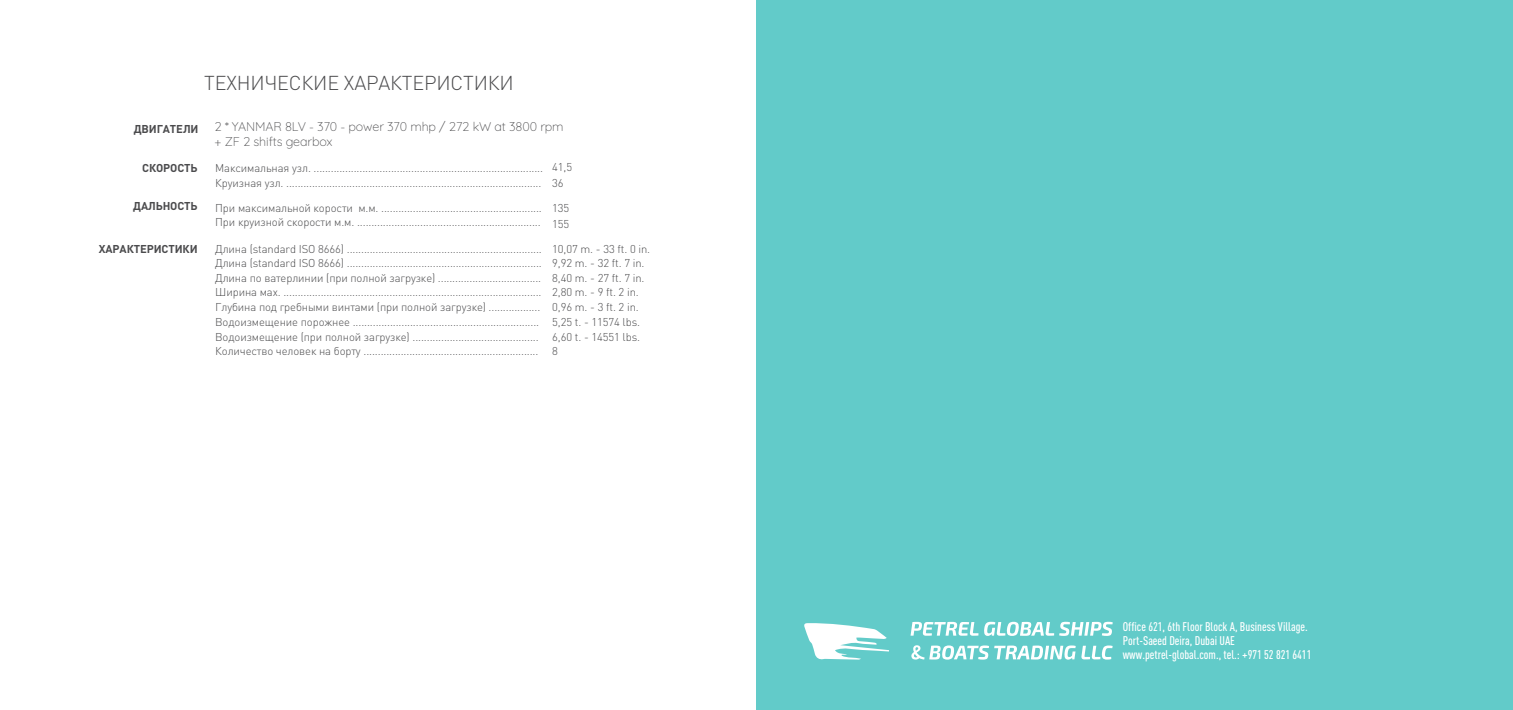
<style>
.page{position:relative;width:1513px;height:710px;background:#fff}
.page>*{position:absolute;margin:0;border:0;box-sizing:border-box;transform-origin:0 0}
.t1{font:300 19.86px "DIN Pro";letter-spacing:-.01em;color:#4b4b4d}
.t2{font:300 12.6px/15.1px "Quicksand";letter-spacing:-.01em;color:#4b4b4d}
.t3{font:500 condensed 12.42px/14.3px "DIN Pro";color:#fff}
.t4{font:300 11.2px/14.7px "DIN Pro";letter-spacing:-.01em;color:#4b4b4d}
.t5{font:700 11.2px "DIN Pro";letter-spacing:-.01em;color:#4b4b4d}
</style>
<div class="page">
<div style="left:756px;top:0;width:757px;height:709px;background:#62cbc9"></div>
<svg style="left:804px;top:623px;width:85px;height:36px"></svg>
<svg style="left:911px;top:621px;width:67px;height:14px"></svg>
<svg style="left:984px;top:621px;width:129px;height:14px"></svg>
<svg style="left:911px;top:645px;width:202px;height:14px"></svg>
<h1 class="t1" style="left:204px;top:67px;width:311px">ТЕХНИЧЕСКИЕ ХАРАКТЕРИСТИКИ</h1>
<p class="t5" style="left:134px;top:120px;width:66px">ДВИГАТЕЛИ</p>
<p class="t5" style="left:142px;top:159px;width:57px">СКОРОСТЬ</p>
<p class="t5" style="left:133px;top:197px;width:66px">ДАЛЬНОСТЬ</p>
<p class="t5" style="left:99px;top:239px;width:100px">ХАРАКТЕРИСТИКИ</p>
<p class="t2" style="left:215px;top:117px;width:351px">2 * YANMAR 8LV - 370 - power 370 mhp / 272 kW at 3800 rpm + ZF 2 shifts gearbox</p>
<p class="t4" style="left:552px;top:158px;width:21px;line-height:16.3px">41,5<br>36</p>
<p class="t4" style="left:552px;top:199px;width:19px;line-height:16.3px">135<br>155</p>
<p class="t4" style="left:552px;top:240px;width:100px">10,07 m. - 33 ft. 0 in.</p>
<p class="t4" style="left:552px;top:269px;width:94px">8,40 m. - 27 ft. 7 in.</p>
<p class="t4" style="left:552px;top:298px;width:88px">0,96 m. - 3 ft. 2 in.</p>
<p class="t4" style="left:215px;top:160px;width:329px">Mаксимальная узл. ................................................................................<br>Круизная узл. .........................................................................................</p>
<p class="t4" style="left:215px;top:214px;width:327px">При круизной скорости м.м. ................................................................</p>
<p class="t4" style="left:215px;top:199px;width:328px">При максимальной корости м.м. ........................................................</p>
<p class="t4" style="left:215px;top:240px;width:328px">Длина (standard ISO 8666) ....................................................................<br>Длина (standard ISO 8666) ....................................................................<br>Длина по ватерлинии (при полной загрузке) ....................................<br>Ширина мах. ..........................................................................................<br>Глубина под гребными винтами (при полной загрузке) ..................<br>Водоизмещение порожнее .................................................................<br>Водоизмещение (при полной загрузке) ............................................</p>
<p class="t4" style="left:215px;top:342px;width:325px">Количество человек на борту .............................................................</p>
<p class="t4" style="left:552px;top:255px;width:94px">9,92 m. - 32 ft. 7 in.</p>
<p class="t4" style="left:552px;top:284px;width:88px">2,80 m. - 9 ft. 2 in.</p>
<p class="t4" style="left:552px;top:313px;width:89px;line-height:15.3px">5,25 t. - 11574 lbs.<br>6,60 t. - 14551 lbs.</p>
<p class="t4" style="left:552px;top:342px;width:7px">8</p>
<p class="t3" style="left:1123px;top:617px;width:190px">Office 621, 6th Floor Block A, Business Village.<br>Port-Saeed Deira, Dubai UAE www.petrel-global.com., tel.: +971 52 821 6411</p>
</div>
